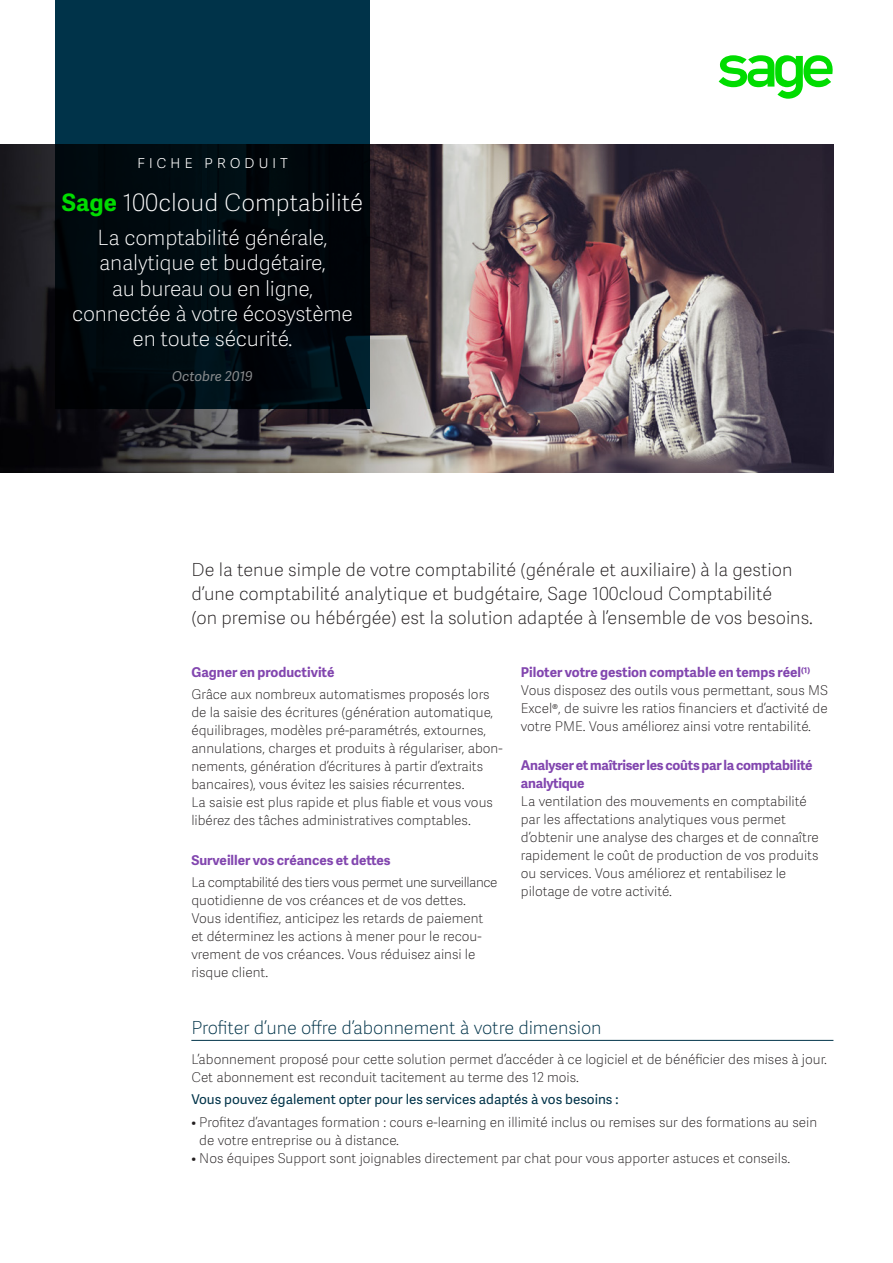
<style>
.page{position:relative;width:893px;height:1263px;background:#fff}
.page>*{position:absolute;margin:0;border:0;box-sizing:border-box;transform-origin:0 0}
.Ligne_titre__gauche{font:24px "Adelle Sans SAGE Th";color:#fff}
.Titre_header_Mid_Cya{font:21px/25.2px "Adelle Sans SAGE Th";letter-spacing:-.01em;color:#fff;text-align:center}
.Chapo_Mid_Cyan{font:18px/24px "Adelle Sans SAGE Th";color:#231f20}
.Intro_SubHead_2{font:18px "Adelle Sans SAGE Th";letter-spacing:-.005em;color:#003349}
.Boxed_Title___LongFo{font:18px "Adelle Sans SAGE Th";letter-spacing:.2em;color:#fff}
.Body_8pt{font:13.5px/18px "Adelle Sans SAGE Th";color:#231f20}
.Body_verso_8_5pt_puc{font:13.5px/18px "Adelle Sans SAGE Th";color:#231f20}
.Body_8pt-2{font:700 13.5px/18px "Adelle Sans SAGE";letter-spacing:-.01em;color:#8246af}
.Body_verso_8_5pt_puc-2{font:13.5px "Adelle Sans SAGE";color:#003349}
.Intertitre_bleu_rect{font:700 13.5px "Adelle Sans SAGE";color:#8246af}
.Boxed_Header___LongF{font:italic 13.5px "Adelle Sans SAGE";color:#888b8d}
.s1{font-family:"Adelle Sans SAGE";font-weight:700;color:#00dc00}
</style>
<div class="page">
<hr style="left:191px;top:1040px;width:642px;height:1px;background:#003349">
<img style="left:0;top:145px;width:833px;height:327px">
<svg style="left:719px;top:55px;width:114px;height:44px"></svg>
<svg style="left:55px;top:0;width:315px;height:408px;background:#001722"></svg>
<p class="Boxed_Title___LongFo" style="left:137px;top:148px;width:152px">fiche produit</p>
<p class="Ligne_titre__gauche" style="left:62px;top:186px;width:303px"><span class="s1">Sage</span> 100cloud Comptabilité</p>
<p class="Titre_header_Mid_Cya" style="left:72px;top:224px;width:282px">La comptabilité générale, analytique et budgétaire,<br>au bureau ou en ligne, connectée à votre écosystème en toute sécurité.</p>
<p class="Boxed_Header___LongF" style="left:172px;top:366px;width:82px">Octobre 2019</p>
<p class="Chapo_Mid_Cyan" style="left:191px;top:557px;width:623px">De la tenue simple de votre comptabilité (générale et auxiliaire) à la gestion d’une comptabilité analytique et budgétaire, Sage 100cloud Comptabilité<br>(on premise ou hébérgée) est la solution adaptée à l’ensemble de vos besoins.</p>
<p class="Intertitre_bleu_rect" style="left:191px;top:662px;width:145px">Gagner en productivité</p>
<p class="Body_8pt" style="left:191px;top:685px;width:313px">Grâce aux nombreux automatismes proposés lors de la saisie des écritures (génération automatique, équilibrages, modèles pré-paramétrés, extournes, annulations, charges et produits à régulariser, abon&shy;nements, génération d’écritures à partir d’extraits bancaires), vous évitez les saisies récurrentes.</p>
<p class="Body_8pt" style="left:191px;top:793px;width:303px">La saisie est plus rapide et plus fiable et vous vous libérez des tâches administratives comptables.</p>
<p class="Body_8pt-2" style="left:191px;top:850px;width:201px">Surveiller vos créances et dettes</p>
<p class="Body_8pt" style="left:191px;top:872px;width:308px">La comptabilité des tiers vous permet une surveillance quotidienne de vos créances et de vos dettes.<br>Vous identifiez, anticipez les retards de paiement et déterminez les actions à mener pour le recou&shy;vrement de vos créances. Vous réduisez ainsi le risque client.</p>
<p class="Body_8pt-2" style="left:521px;top:663px;width:291px">Piloter votre gestion comptable en temps réel<sup>(1)</sup></p>
<p class="Body_8pt" style="left:521px;top:681px;width:308px;text-align:justify">Vous disposez des outils vous permettant, sous MS Excel®, de suivre les ratios financiers et d’activité de votre PME. Vous améliorez ainsi votre rentabilité.</p>
<p class="Body_8pt-2" style="left:521px;top:756px;width:293px">Analyser et maîtriser les coûts par la comptabilité analytique</p>
<p class="Body_8pt" style="left:521px;top:792px;width:299px">La ventilation des mouvements en comptabilité par les affectations analytiques vous permet d’obtenir une analyse des charges et de connaître rapidement le coût de production de vos produits ou services. Vous améliorez et rentabilisez le pilotage de votre activité.</p>
<p class="Intro_SubHead_2" style="left:191px;top:1015px;width:412px">Profiter d’une offre d’abonnement à votre dimension</p>
<p class="Body_verso_8_5pt_puc" style="left:191px;top:1050px;width:637px">L’abonnement proposé pour cette solution permet d’accéder à ce logiciel et de bénéficier des mises à jour.<br>Cet abonnement est reconduit tacitement au terme des 12 mois.</p>
<p class="Body_verso_8_5pt_puc-2" style="left:191px;top:1090px;width:429px">Vous pouvez également opter pour les services adaptés à vos besoins :</p>
<p class="Body_verso_8_5pt_puc" style="left:199px;top:1112px;width:619px;text-indent:-8px">• Profitez d’avantages formation : cours e-learning en illimité inclus ou remises sur des formations au sein de votre entreprise ou à distance.</p>
<p class="Body_verso_8_5pt_puc" style="left:191px;top:1148px;width:600px">• Nos équipes Support sont joignables directement par chat pour vous apporter astuces et conseils.</p>
</div>
